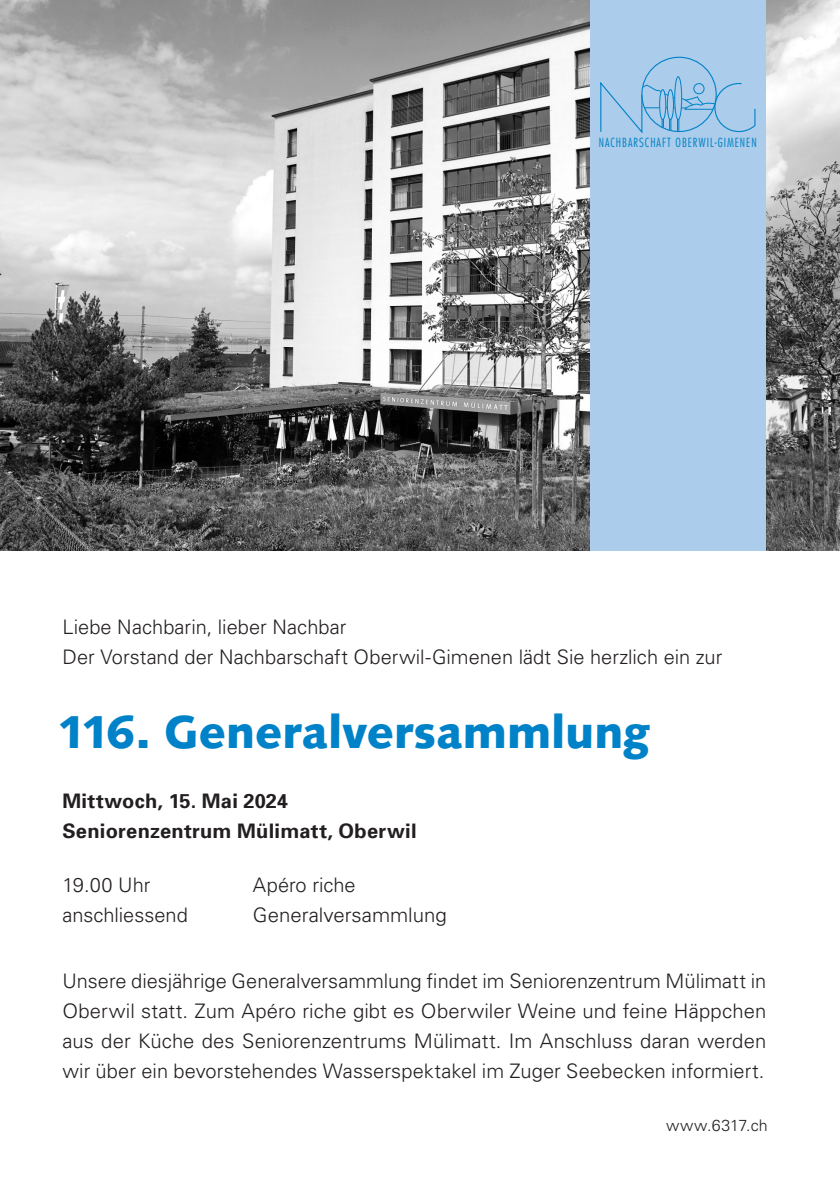
<style>
.page{position:relative;width:840px;height:1191px;background:#fff}
.page>*{position:absolute;margin:0;border:0;box-sizing:border-box;transform-origin:0 0}
.t1{font:900 46px "Syntax";color:#0082c8}
.t2{font:300 20px/30px "Univers";color:#231f20}
.t3{font:700 20px/30px "Univers";letter-spacing:.015em;color:#231f20}
.t4{font:300 16px "Univers";letter-spacing:.03em;color:#231f20}
.t5{font:300 condensed 12.2px "Futura";letter-spacing:.08em;color:#0082c8}
</style>
<div class="page">
<img style="left:0;top:0;width:839px;height:550px">
<div style="left:590px;top:0;width:175px;height:550px;background:#abccea"></div>
<svg style="left:600px;top:76px;width:155px;height:58px"></svg>
<p class="t5" style="left:598px;top:135px;width:159px">NACHBARSCHAFT OBERWIL-GIMENEN</p>
<p class="t2" style="left:62px;top:611px;width:661px">Liebe Nachbarin, lieber Nachbar<br>Der Vorstand der Nachbarschaft Oberwil-Gimenen lädt Sie herzlich ein zur</p>
<h1 class="t1" style="left:57px;top:705px;width:594px">116. Generalversammlung</h1>
<p class="t3" style="left:62px;top:785px;width:355px">Mittwoch, 15. Mai 2024<br>Seniorenzentrum Mülimatt, Oberwil</p>
<p class="t2" style="left:62px;top:869px;width:89px">19.00 Uhr</p>
<p class="t2" style="left:253px;top:869px;width:104px">Apéro riche</p>
<p class="t2" style="left:62px;top:899px;width:127px">anschliessend</p>
<p class="t2" style="left:253px;top:899px;width:195px">Generalversammlung</p>
<p class="t2" style="left:62px;top:965px;width:705px;text-align:justify">Unsere diesjährige Generalversammlung findet im Seniorenzentrum Mülimatt in Oberwil statt. Zum Apéro riche gibt es Oberwiler Weine und feine Häppchen aus der Küche des Seniorenzentrums Mülimatt. Im Anschluss daran werden wir über ein bevorstehendes Wasserspektakel im Zuger Seebecken informiert.</p>
<p class="t4" style="left:665px;top:1116px;width:103px">www.6317.ch</p>
</div>
